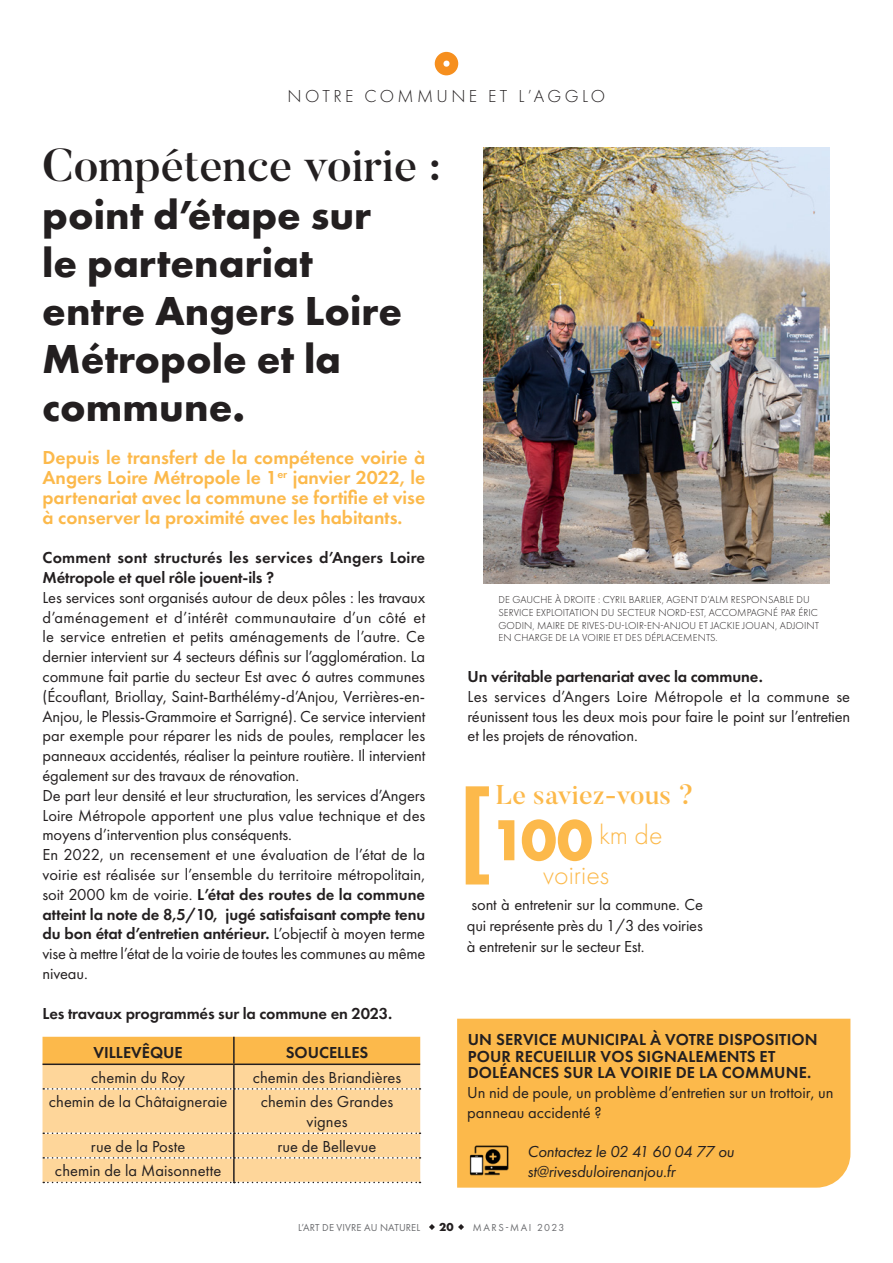
<style>
.page{position:relative;width:893px;height:1263px;background:#fff}
.page>*{position:absolute;margin:0;border:0;box-sizing:border-box;transform-origin:0 0}
.t1{font:700 107.1px "Futura PT";color:#fcb94b}
.Titre{font:500 45.9px "Butler";color:#231f20}
.Titre-2{font:700 42px/48px "Futura PT";color:#231f20}
.chapeau{font:300 28.05px/39.6px "Futura PT";color:#fcb94b;text-align:center}
.Titre-3{font:500 27px "Butler";color:#fcb94b}
.chapeau-2{font:600 19.5px/19.8px "Futura PT";color:#fcb94b;text-align:justify}
.t2{font:300 18px "Futura PT";letter-spacing:.19em;color:#231f20}
.courant_regular{font:16.5px/19.8px "Futura PT";letter-spacing:-.01em;color:#231f20;text-align:justify}
.courant_regular-2{font:600 16.5px/16.5px "Futura PT";letter-spacing:.01em;color:#231f20}
.breves_titre{font:16.5px/21px "Futura PT";letter-spacing:-.01em;color:#231f20;text-align:justify}
.courant_regular-3{font:600 16.5px "Futura PT";letter-spacing:-.01em;color:#231f20}
.chapeau-3{font:16.5px/19.8px "Futura PT";color:#231f20}
.courant_regular-4{font:italic 16.5px "Futura PT";letter-spacing:-.01em;color:#231f20}
.t3{font:700 12px "Futura PT";color:#231f20}
.t4{font:300 10.5px/12.6px "Futura PT";letter-spacing:.01em;color:#231f20}
.t5{font:10.5px "Futura PT";letter-spacing:.01em;color:#6c6d70}
.t6{font:10.5px "Futura PT";letter-spacing:.15em;color:#6c6d70}
.s1{font-weight:600}
.s2{font-weight:700;font-size:60px}
</style>
<div class="page">
<svg style="left:429px;top:1224px;width:6px;height:6px"></svg>
<svg style="left:458px;top:1224px;width:6px;height:6px"></svg>
<svg style="left:435px;top:52px;width:23px;height:23px"></svg>
<div style="left:457px;top:1019px;width:393px;height:168px;background:#fcb94b"></div>
<img style="left:467px;top:1146px;width:46px;height:31px">
<img style="left:483px;top:147px;width:346px;height:436px">
<svg style="left:43px;top:1037px;width:377px;height:146px;background:#f8ce8c"></svg>
<p class="t2" style="left:288px;top:86px;width:319px">NOTRE COMMUNE ET L’AGGLO</p>
<p class="Titre" style="left:42px;top:136px;width:400px">Compétence voirie :</p>
<p class="Titre-2" style="left:42px;top:190px;width:362px">point d’étape sur le partenariat entre Angers Loire<br>Métropole et la commune.</p>
<p class="chapeau-2" style="left:43px;top:448px;width:384px">Depuis le transfert de la compétence voirie à Angers Loire Métropole le 1<sup>er</sup> janvier 2022, le partenariat avec la commune se fortifie et vise à conserver la proximité avec les habitants.</p>
<p class="courant_regular-2" style="left:43px;top:548px;width:384px;line-height:19.8px">Comment sont structurés les services d’Angers Loire<br>Métropole et quel rôle jouent-ils ?</p>
<p class="courant_regular" style="left:43px;top:587px;width:384px">Les services sont organisés autour de deux pôles : les travaux d’aménagement et d’intérêt communautaire d’un côté et le service entretien et petits aménagements de l’autre. Ce dernier intervient sur 4 secteurs définis sur l’agglomération. La commune fait partie du secteur Est avec 6 autres communes (Écouflant, Briollay, Saint-Barthélémy-d’Anjou, Verrières-en-Anjou, le Plessis-Grammoire et Sarrigné). Ce service intervient par exemple pour réparer les nids de poules, remplacer les panneaux accidentés, réaliser la peinture routière. Il intervient également sur des travaux de rénovation.</p>
<p class="courant_regular" style="left:43px;top:785px;width:384px">De part leur densité et leur structuration, les services d’Angers Loire Métropole apportent une plus value technique et des moyens d’intervention plus conséquents.</p>
<p class="courant_regular" style="left:43px;top:845px;width:384px">En 2022, un recensement et une évaluation de l’état de la voirie est réalisée sur l’ensemble du territoire métropolitain, soit 2000 km de voirie. <span class="s1">L’état des routes de la commune atteint la note de 8,5/10, jugé satisfaisant compte tenu du bon état d’entretien antérieur.</span> L’objectif à moyen terme vise à mettre l’état de la voirie de toutes les communes au même niveau.</p>
<p class="courant_regular-3" style="left:43px;top:1003px;width:351px">Les travaux programmés sur la commune en 2023.</p>
<p class="courant_regular-2" style="left:94px;top:1044px;width:91px">VILLEVÊQUE</p>
<p class="courant_regular-2" style="left:286px;top:1044px;width:84px">SOUCELLES</p>
<p class="courant_regular" style="left:91px;top:1067px;width:95px">chemin du Roy</p>
<p class="courant_regular" style="left:253px;top:1067px;width:150px">chemin des Briandières</p>
<p class="courant_regular" style="left:49px;top:1092px;width:180px">chemin de la Châtaigneraie</p>
<p class="courant_regular" style="left:261px;top:1092px;width:134px;text-align:center">chemin des Grandes vignes</p>
<p class="courant_regular" style="left:91px;top:1136px;width:96px">rue de la Poste</p>
<p class="courant_regular" style="left:278px;top:1136px;width:100px">rue de Bellevue</p>
<p class="courant_regular" style="left:55px;top:1161px;width:168px">chemin de la Maisonnette</p>
<p class="t4" style="left:498px;top:594px;width:322px">DE GAUCHE À DROITE : CYRIL BARLIER, AGENT D’ALM RESPONSABLE DU SERVICE EXPLOITATION DU SECTEUR NORD-EST, ACCOMPAGNÉ PAR ÉRIC GODIN, MAIRE DE RIVES-DU-LOIR-EN-ANJOU ET JACKIE JOUAN, ADJOINT EN CHARGE DE LA VOIRIE ET DES DÉPLACEMENTS.</p>
<p class="courant_regular-3" style="left:468px;top:666px;width:297px">Un véritable partenariat avec la commune.</p>
<p class="courant_regular" style="left:468px;top:686px;width:384px">Les services d’Angers Loire Métropole et la commune se réunissent tous les deux mois pour faire le point sur l’entretien et les projets de rénovation.</p>
<p class="Titre-3" style="left:495px;top:777px;width:200px">Le saviez-vous ?</p>
<p class="t1" style="left:457px;top:759px;width:38px">[</p>
<p class="chapeau" style="left:490px;top:815px;width:174px"><span class="s2">100</span> km de voiries</p>
<p class="breves_titre" style="left:467px;top:894px;width:237px">sont à entretenir sur la commune. Ce qui représente près du 1/3 des voiries à entretenir sur le secteur Est.</p>
<p class="courant_regular-2" style="left:468px;top:1031px;width:352px">UN SERVICE MUNICIPAL À VOTRE DISPOSITION<br>POUR RECUEILLIR VOS SIGNALEMENTS ET<br>DOLÉANCES SUR LA VOIRIE DE LA COMMUNE.</p>
<p class="chapeau-3" style="left:467px;top:1082px;width:368px">Un nid de poule, un problème d’entretien sur un trottoir, un panneau accidenté ?</p>
<p class="courant_regular-4" style="left:527px;top:1142px;width:208px">Contactez le 02 41 60 04 77 ou</p>
<p class="courant_regular-4" style="left:527px;top:1162px;width:149px">st@rivesduloirenanjou.fr</p>
<p class="t5" style="left:298px;top:1221px;width:123px">L’ART DE VIVRE AU NATUREL</p>
<p class="t3" style="left:439px;top:1219px;width:16px">20</p>
<p class="t6" style="left:473px;top:1221px;width:93px">MARS-MAI 2023</p>
</div>
